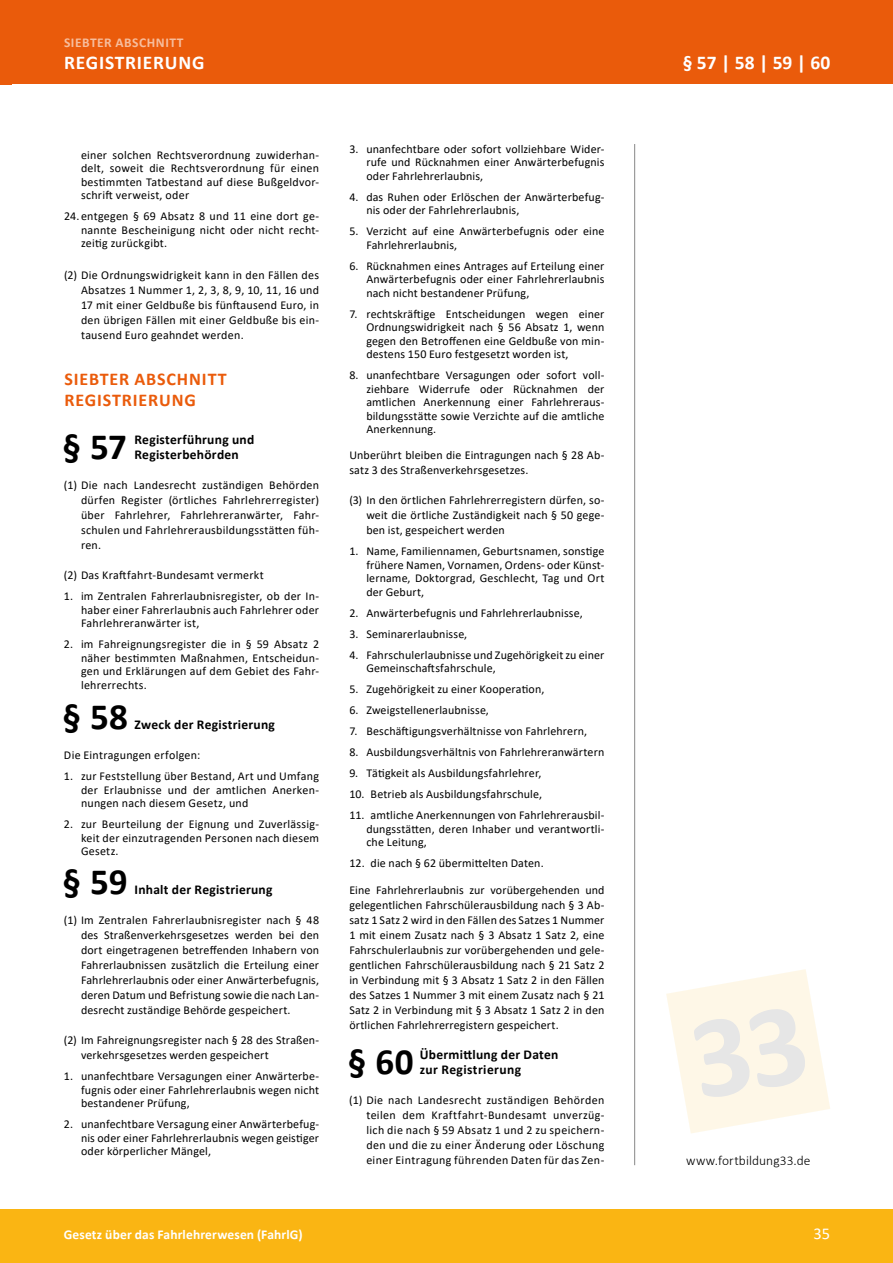
<style>
.page{position:relative;width:893px;height:1263px;background:#fff}
.page>*{position:absolute;margin:0;border:0;box-sizing:border-box;transform-origin:0 0}
.t1{font:700 37.2px "Calibri";color:#000}
.t2{font:700 19.5px "Calibri";letter-spacing:.04em;color:#fff}
.t3{font:700 18px/21px "Calibri";letter-spacing:.05em;color:#ea5b0b}
.t4{font:16.5px "Calibri";color:#fff}
.t5{font:700 13.5px/15px "Calibri";letter-spacing:.02em;color:#000}
.t6{font:700 13.5px "Calibri";letter-spacing:.01em;color:#fff}
.t7{font:300 13.5px "Calibri";letter-spacing:.005em;color:#000}
.t8{font:700 13.5px "Calibri";letter-spacing:.04em;color:#fff}
.t9{font:12px/13.5px "Calibri";letter-spacing:.015em;color:#000;text-align:justify}
</style>
<div class="page">
<div style="left:0;top:0;width:893px;height:84px;background:#ea5b0b"></div>
<div style="left:0;top:1209px;width:893px;height:54px;background:#fab513"></div>
<svg style="left:666px;top:969px;width:164px;height:164px"></svg>
<hr style="left:634px;top:144px;width:1px;height:1021px;background:#878787">
<p class="t8" style="left:64px;top:33px;width:121px">SIEBTER ABSCHNITT</p>
<h2 class="t2" style="left:64px;top:48px;width:142px">REGISTRIERUNG</h2>
<p class="t9" style="left:81px;top:148px;width:240px">einer solchen Rechtsverordnung zuwiderhan&shy;delt, soweit die Rechtsverordnung für einen bestimmten Tatbestand auf diese Bußgeldvor&shy;schrift verweist, oder</p>
<p class="t9" style="left:81px;top:209px;width:240px;text-indent:-17px">24. entgegen § 69 Absatz 8 und 11 eine dort ge&shy;nannte Bescheinigung nicht oder nicht recht&shy;zeitig zurückgibt.</p>
<p class="t9" style="left:81px;top:267px;width:240px;line-height:15px;text-indent:-17px">(2) Die Ordnungswidrigkeit kann in den Fällen des Absatzes 1 Nummer 1, 2, 3, 8, 9, 10, 11, 16 und 17 mit einer Geldbuße bis fünftausend Euro, in den übrigen Fällen mit einer Geldbuße bis ein&shy;tausend Euro geahndet werden.</p>
<h3 class="t3" style="left:64px;top:368px;width:164px">SIEBTER ABSCHNITT<br>REGISTRIERUNG</h3>
<h1 class="t1" style="left:62px;top:420px;width:66px">§ 57</h1>
<p class="t5" style="left:134px;top:432px;width:121px">Registerführung und<br>Registerbehörden</p>
<p class="t9" style="left:81px;top:477px;width:240px;line-height:15px;text-indent:-17px">(1) Die nach Landesrecht zuständigen Behörden dürfen Register (örtliches Fahrlehrerregister) über Fahrlehrer, Fahrlehreranwärter, Fahr&shy;schulen und Fahrlehrerausbildungsstätten füh&shy;ren.</p>
<p class="t9" style="left:64px;top:568px;width:201px">(2) Das Kraftfahrt-Bundesamt vermerkt</p>
<p class="t9" style="left:81px;top:589px;width:240px;text-indent:-17px">1. im Zentralen Fahrerlaubnisregister, ob der In&shy;haber einer Fahrerlaubnis auch Fahrlehrer oder Fahrlehreranwärter ist,</p>
<p class="t9" style="left:81px;top:637px;width:240px;text-indent:-17px">2. im Fahreignungsregister die in § 59 Absatz 2 näher bestimmten Maßnahmen, Entscheidun&shy;gen und Erklärungen auf dem Gebiet des Fahr&shy;lehrerrechts.</p>
<h1 class="t1" style="left:62px;top:690px;width:67px">§ 58</h1>
<p class="t5" style="left:134px;top:717px;width:142px">Zweck der Registrierung</p>
<p class="t9" style="left:64px;top:748px;width:138px">Die Eintragungen erfolgen:</p>
<p class="t9" style="left:81px;top:769px;width:240px;text-indent:-17px">1. zur Feststellung über Bestand, Art und Umfang der Erlaubnisse und der amtlichen Anerken&shy;nungen nach diesem Gesetz, und</p>
<p class="t9" style="left:81px;top:817px;width:240px;text-indent:-17px">2. zur Beurteilung der Eignung und Zuverlässig&shy;keit der einzutragenden Personen nach diesem Gesetz.</p>
<h1 class="t1" style="left:62px;top:855px;width:67px">§ 59</h1>
<p class="t5" style="left:134px;top:882px;width:140px">Inhalt der Registrierung</p>
<p class="t9" style="left:81px;top:912px;width:240px;line-height:15px;text-indent:-17px">(1) Im Zentralen Fahrerlaubnisregister nach § 48 des Straßenverkehrsgesetzes werden bei den dort eingetragenen betreffenden Inhabern von Fahrerlaubnissen zusätzlich die Erteilung einer Fahrlehrerlaubnis oder einer Anwärterbefugnis, deren Datum und Befristung sowie die nach Lan&shy;desrecht zuständige Behörde gespeichert.</p>
<p class="t9" style="left:81px;top:1032px;width:240px;line-height:15px;text-indent:-17px">(2) Im Fahreignungsregister nach § 28 des Straßen&shy;verkehrsgesetzes werden gespeichert</p>
<p class="t9" style="left:81px;top:1069px;width:240px;text-indent:-17px">1. unanfechtbare Versagungen einer Anwärterbe&shy;fugnis oder einer Fahrlehrerlaubnis wegen nicht bestandener Prüfung,</p>
<p class="t9" style="left:81px;top:1117px;width:240px;text-indent:-17px">2. unanfechtbare Versagung einer Anwärterbefug&shy;nis oder einer Fahrlehrerlaubnis wegen geistiger oder körperlicher Mängel,</p>
<p class="t6" style="left:64px;top:1225px;width:240px">Gesetz über das Fahrlehrerwesen (FahrlG)</p>
<p class="t9" style="left:366px;top:141px;width:240px;text-indent:-17px">3. unanfechtbare oder sofort vollziehbare Wider&shy;rufe und Rücknahmen einer Anwärterbefugnis oder Fahrlehrerlaubnis,</p>
<p class="t9" style="left:366px;top:189px;width:240px;text-indent:-17px">4. das Ruhen oder Erlöschen der Anwärterbefug&shy;nis oder der Fahrlehrerlaubnis,</p>
<p class="t9" style="left:366px;top:224px;width:240px;text-indent:-17px">5. Verzicht auf eine Anwärterbefugnis oder eine<br>Fahrlehrerlaubnis,</p>
<p class="t9" style="left:366px;top:258px;width:240px;text-indent:-17px">6. Rücknahmen eines Antrages auf Erteilung einer Anwärterbefugnis oder einer Fahrlehrerlaubnis nach nicht bestandener Prüfung,</p>
<p class="t9" style="left:366px;top:306px;width:240px;text-indent:-17px">7. rechtskräftige Entscheidungen wegen einer Ordnungswidrigkeit nach § 56 Absatz 1, wenn gegen den Betroffenen eine Geldbuße von min&shy;destens 150 Euro festgesetzt worden ist,</p>
<p class="t9" style="left:366px;top:368px;width:240px;text-indent:-17px">8. unanfechtbare Versagungen oder sofort voll&shy;ziehbare Widerrufe oder Rücknahmen der amtlichen Anerkennung einer Fahrlehreraus&shy;bildungsstätte sowie Verzichte auf die amtliche Anerkennung.</p>
<p class="t9" style="left:349px;top:447px;width:257px;line-height:15px">Unberührt bleiben die Eintragungen nach § 28 Ab&shy;satz 3 des Straßenverkehrsgesetzes.</p>
<p class="t9" style="left:366px;top:492px;width:240px;line-height:15px;text-indent:-17px">(3) In den örtlichen Fahrlehrerregistern dürfen, so&shy;weit die örtliche Zuständigkeit nach § 50 gege&shy;ben ist, gespeichert werden</p>
<p class="t9" style="left:366px;top:544px;width:240px;text-indent:-17px">1. Name, Familiennamen, Geburtsnamen, sonstige frühere Namen, Vornamen, Ordens- oder Künst&shy;lername, Doktorgrad, Geschlecht, Tag und Ort der Geburt,</p>
<p class="t9" style="left:349px;top:605px;width:235px">2. Anwärterbefugnis und Fahrlehrerlaubnisse,</p>
<p class="t9" style="left:349px;top:626px;width:119px">3. Seminarerlaubnisse,</p>
<p class="t9" style="left:366px;top:647px;width:240px;text-indent:-17px">4. Fahrschulerlaubnisse und Zugehörigkeit zu einer<br>Gemeinschaftsfahrschule,</p>
<p class="t9" style="left:349px;top:682px;width:197px">5. Zugehörigkeit zu einer Kooperation,</p>
<p class="t9" style="left:349px;top:703px;width:141px">6. Zweigstellenerlaubnisse,</p>
<p class="t9" style="left:349px;top:724px;width:239px">7. Beschäftigungsverhältnisse von Fahrlehrern,</p>
<p class="t9" style="left:349px;top:745px;width:257px">8. Ausbildungsverhältnis von Fahrlehreranwärtern</p>
<p class="t9" style="left:349px;top:766px;width:194px">9. Tätigkeit als Ausbildungsfahrlehrer,</p>
<p class="t9" style="left:349px;top:787px;width:194px">10. Betrieb als Ausbildungsfahrschule,</p>
<p class="t9" style="left:366px;top:808px;width:240px;text-indent:-17px">11. amtliche Anerkennungen von Fahrlehrerausbil&shy;dungsstätten, deren Inhaber und verantwortli&shy;che Leitung,</p>
<p class="t9" style="left:349px;top:856px;width:196px">12. die nach § 62 übermittelten Daten.</p>
<p class="t9" style="left:349px;top:882px;width:257px;line-height:15px">Eine Fahrlehrerlaubnis zur vorübergehenden und gelegentlichen Fahrschülerausbildung nach § 3 Ab&shy;satz 1 Satz 2 wird in den Fällen des Satzes 1 Nummer 1 mit einem Zusatz nach § 3 Absatz 1 Satz 2, eine Fahrschulerlaubnis zur vorübergehenden und gele&shy;gentlichen Fahrschülerausbildung nach § 21 Satz 2 in Verbindung mit § 3 Absatz 1 Satz 2 in den Fällen des Satzes 1 Nummer 3 mit einem Zusatz nach § 21<br>Satz 2 in Verbindung mit § 3 Absatz 1 Satz 2 in den örtlichen Fahrlehrerregistern gespeichert.</p>
<h1 class="t1" style="left:348px;top:1035px;width:67px">§ 60</h1>
<p class="t5" style="left:420px;top:1047px;width:140px">Übermittlung der Daten zur Registrierung</p>
<p class="t9" style="left:366px;top:1092px;width:240px;line-height:15px;text-indent:-17px">(1) Die nach Landesrecht zuständigen Behörden teilen dem Kraftfahrt-Bundesamt unverzüg&shy;lich die nach § 59 Absatz 1 und 2 zu speichern&shy;den und die zu einer Änderung oder Löschung einer Eintragung führenden Daten für das Zen-</p>
<h2 class="t2" style="left:683px;top:48px;width:149px">§ 57 | 58 | 59 | 60</h2>
<p class="t7" style="left:686px;top:1152px;width:126px">www.fortbildung33.de</p>
<h3 class="t4" style="left:814px;top:1222px;width:18px">35</h3>
</div>
